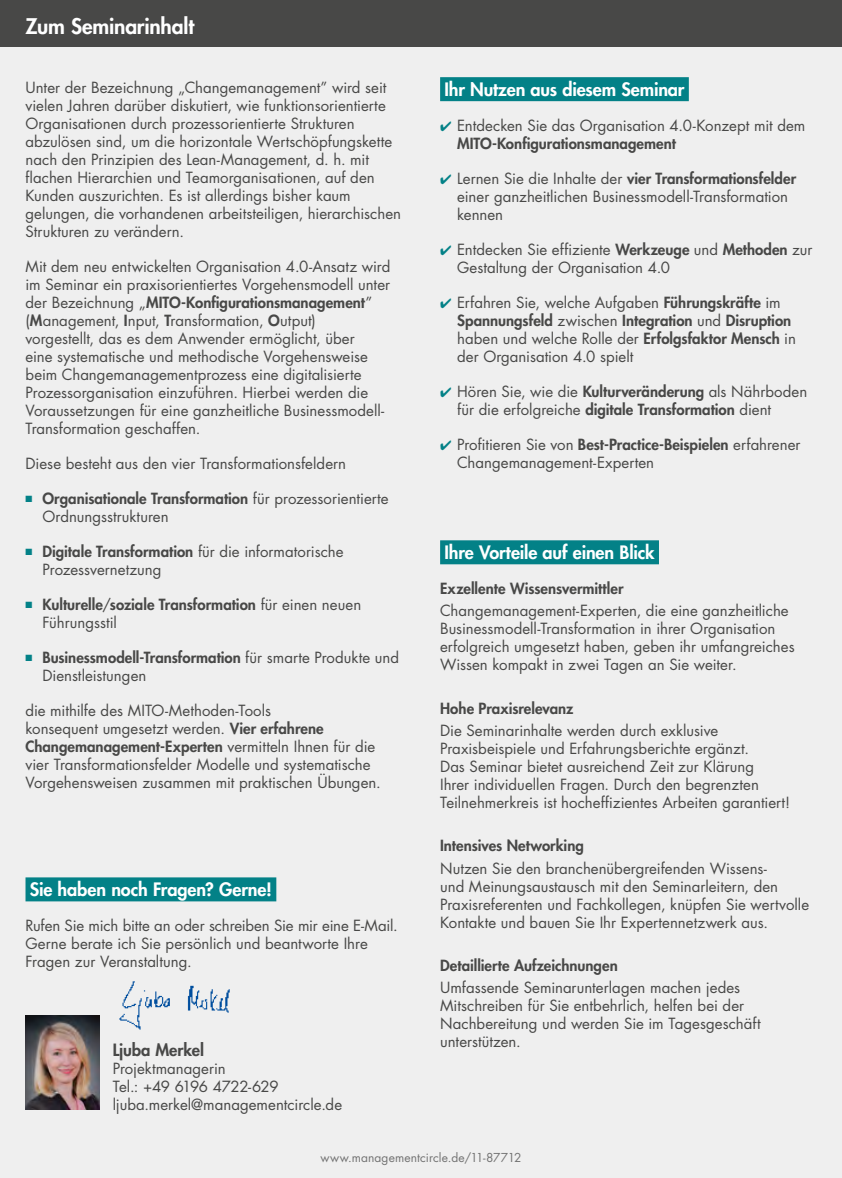
<style>
.page{position:relative;width:842px;height:1178px;background:#efefef}
.page>*{position:absolute;margin:0;border:0;box-sizing:border-box;transform-origin:0 0}
.t1{font:800 21px "Futura Std";letter-spacing:-.01em;color:#fff}
.t2{font:800 18px "Futura Std";letter-spacing:-.005em;color:#fff}
.t3{font:800 16.5px "Futura Std";letter-spacing:-.005em;color:#484847}
.t4{font:15px/18px "Futura Std";color:#484847}
.t5{font:800 15px/18px "Futura Std";color:#484847}
.t6{font:12px "Futura Std";letter-spacing:.01em;color:#737373}
.s1{font-weight:800}
.s2{color:#038187}
.s3{font-weight:400}
</style>
<div class="page">
<div style="left:0;top:0;width:842px;height:47px;background:#484847"></div>
<div style="left:26px;top:877px;width:250px;height:24px;background:#038187"></div>
<div style="left:440px;top:77px;width:249px;height:24px;background:#038187"></div>
<div style="left:440px;top:540px;width:219px;height:24px;background:#038187"></div>
<img style="left:26px;top:1015px;width:74px;height:95px">
<img style="left:119px;top:981px;width:111px;height:49px">
<h1 class="t1" style="left:26px;top:13px;width:170px">Zum Seminarinhalt</h1>
<p class="t4" style="left:26px;top:79px;width:377px">Unter der Bezeichnung „Changemanagement” wird seit vielen Jahren darüber diskutiert, wie funktionsorientierte Organisationen durch prozessorientierte Strukturen abzulösen sind, um die horizontale Wertschöpfungskette nach den Prinzipien des Lean-Management, d. h. mit flachen Hierarchien und Teamorganisationen, auf den Kunden auszurichten. Es ist allerdings bisher kaum gelungen, die vorhandenen arbeitsteiligen, hierarchischen Strukturen zu verändern.</p>
<p class="t4" style="left:26px;top:258px;width:366px">Mit dem neu entwickelten Organisation 4.0-Ansatz wird im Seminar ein praxisorientiertes Vorgehensmodell unter der Bezeichnung „<span class="s1">MITO-Konfigurationsmanagement</span>” (<span class="s1">M</span>anagement, <span class="s1">I</span>nput, <span class="s1">T</span>ransformation, <span class="s1">O</span>utput)<br>vorgestellt, das es dem Anwender ermöglicht, über<br>eine systematische und methodische Vorgehensweise beim Changemanagementprozess eine digitalisierte Prozessorganisation einzuführen. Hierbei werden die Voraussetzungen für eine ganzheitliche Businessmodell-Transformation geschaffen.</p>
<p class="t4" style="left:26px;top:455px;width:322px">Diese besteht aus den vier Transformationsfeldern</p>
<p class="t4" style="left:43px;top:490px;width:348px;text-indent:-17px"><span class="s2">■</span> <span class="s1">Organisationale Transformation</span> für prozessorientierte<br>Ordnungsstrukturen</p>
<p class="t4" style="left:43px;top:543px;width:303px;text-indent:-17px"><span class="s2">■</span> <span class="s1">Digitale Transformation</span> für die informatorische<br>Prozessvernetzung</p>
<p class="t5" style="left:43px;top:596px;width:320px;text-indent:-17px"><span class="s2">■</span> Kulturelle<span class="s3">/</span>soziale Transformation <span class="s3">für einen neuen<br>Führungsstil</span></p>
<p class="t4" style="left:43px;top:649px;width:358px;text-indent:-17px"><span class="s2">■</span> <span class="s1">Businessmodell-Transformation</span> für smarte Produkte und<br>Dienstleistungen</p>
<p class="t4" style="left:26px;top:702px;width:357px">die mithilfe des MITO-Methoden-Tools<br>konsequent umgesetzt werden. <span class="s1">Vier erfahrene Changemanagement-Experten</span> vermitteln Ihnen für die vier Transformationsfelder Modelle und systematische Vorgehensweisen zusammen mit praktischen Übungen.</p>
<p class="t2" style="left:30px;top:878px;width:244px">Sie haben noch Fragen? Gerne!</p>
<p class="t4" style="left:26px;top:916px;width:374px">Rufen Sie mich bitte an oder schreiben Sie mir eine E-Mail.<br>Gerne berate ich Sie persönlich und beantworte Ihre<br>Fragen zur Veranstaltung.</p>
<p class="t3" style="left:113px;top:1039px;width:93px">Ljuba Merkel</p>
<p class="t4" style="left:113px;top:1059px;width:231px">Projektmanagerin<br>Tel.: +49 6196 4722-629 ljuba.merkel@managementcircle.de</p>
<p class="t2" style="left:444px;top:78px;width:242px">Ihr Nutzen aus diesem Seminar</p>
<p class="t4" style="left:457px;top:116px;width:350px;text-indent:-17px"><span class="s2">✔</span> Entdecken Sie das Organisation 4.0-Konzept mit dem<br><span class="s1">MITO-Konfigurationsmanagement</span></p>
<p class="t4" style="left:457px;top:169px;width:341px;text-indent:-17px"><span class="s2">✔</span> Lernen Sie die Inhalte der <span class="s1">vier Transformationsfelder </span>einer ganzheitlichen Businessmodell-Transformation kennen</p>
<p class="t4" style="left:457px;top:240px;width:357px;text-indent:-17px"><span class="s2">✔</span> Entdecken Sie effiziente <span class="s1">Werkzeuge</span> und <span class="s1">Methoden</span> zur<br>Gestaltung der Organisation 4.0</p>
<p class="t4" style="left:457px;top:293px;width:340px;text-indent:-17px"><span class="s2">✔</span> Erfahren Sie, welche Aufgaben <span class="s1">Führungskräfte</span> im <span class="s1">Spannungsfeld</span> zwischen <span class="s1">Integration</span> und <span class="s1">Disruption </span>haben und welche Rolle der <span class="s1">Erfolgsfaktor Mensch</span> in der Organisation 4.0 spielt</p>
<p class="t4" style="left:457px;top:382px;width:352px;text-indent:-17px"><span class="s2">✔</span> Hören Sie, wie die <span class="s1">Kulturveränderung</span> als Nährboden für die erfolgreiche <span class="s1">digitale Transformation</span> dient</p>
<p class="t4" style="left:457px;top:435px;width:345px;text-indent:-17px"><span class="s2">✔</span> Profitieren Sie von <span class="s1">Best-Practice-Beispielen</span> erfahrener<br>Changemanagement-Experten</p>
<p class="t2" style="left:444px;top:541px;width:212px">Ihre Vorteile auf einen Blick</p>
<p class="t5" style="left:440px;top:579px;width:185px">Exzellente Wissensvermittler</p>
<p class="t4" style="left:440px;top:602px;width:356px">Changemanagement-Experten, die eine ganzheitliche Businessmodell-Transformation in ihrer Organisation erfolgreich umgesetzt haben, geben ihr umfangreiches Wissen kompakt in zwei Tagen an Sie weiter.</p>
<p class="t5" style="left:440px;top:699px;width:135px">Hohe Praxisrelevanz</p>
<p class="t4" style="left:440px;top:721px;width:351px">Die Seminarinhalte werden durch exklusive Praxisbeispiele und Erfahrungsberichte ergänzt.<br>Das Seminar bietet ausreichend Zeit zur Klärung<br>Ihrer individuellen Fragen. Durch den begrenzten Teilnehmerkreis ist hocheffizientes Arbeiten garantiert!</p>
<p class="t5" style="left:440px;top:837px;width:145px">Intensives Networking</p>
<p class="t4" style="left:440px;top:859px;width:370px">Nutzen Sie den branchenübergreifenden Wissens-<br>und Meinungsaustausch mit den Seminarleitern, den Praxisreferenten und Fachkollegen, knüpfen Sie wertvolle Kontakte und bauen Sie Ihr Expertennetzwerk aus.</p>
<p class="t5" style="left:440px;top:956px;width:179px">Detaillierte Aufzeichnungen</p>
<p class="t4" style="left:440px;top:979px;width:322px">Umfassende Seminarunterlagen machen jedes Mitschreiben für Sie entbehrlich, helfen bei der Nachbereitung und werden Sie im Tagesgeschäft unterstützen.</p>
<p class="t6" style="left:320px;top:1149px;width:203px">www.managementcircle.de/11-87712</p>
</div>
